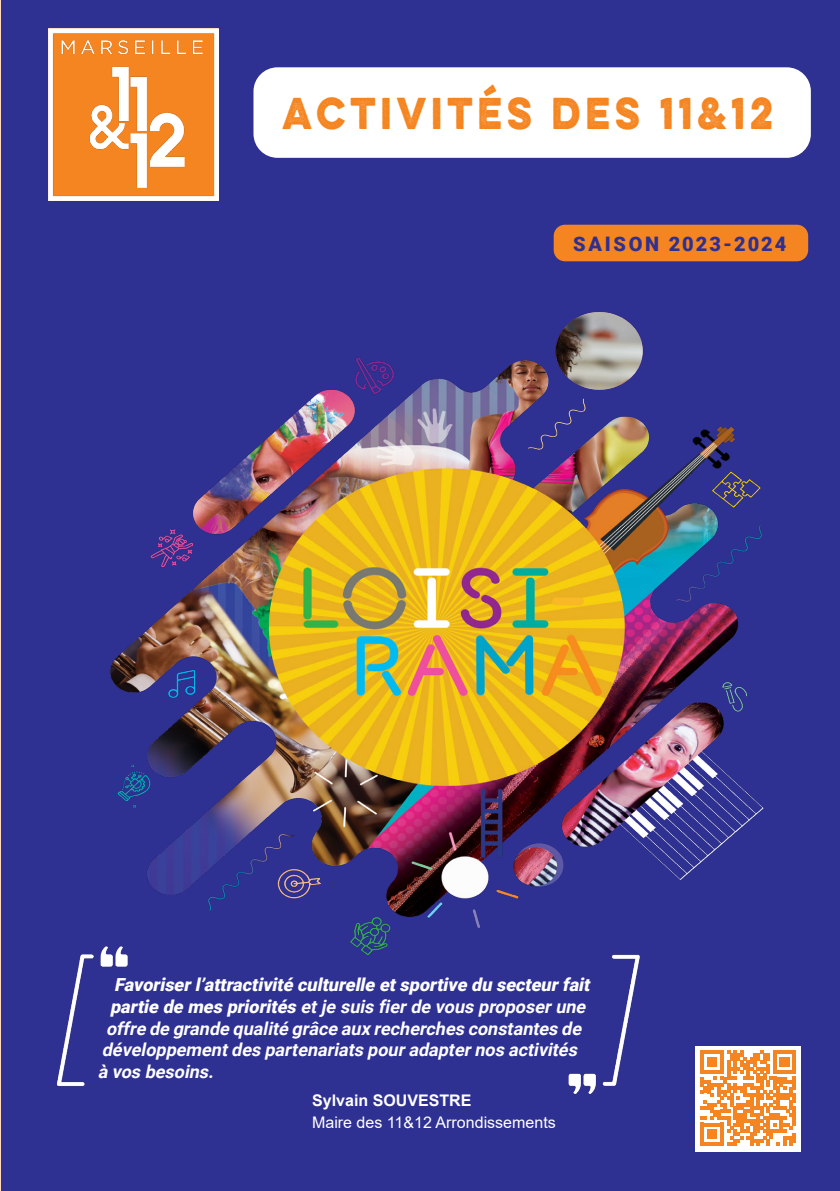
<style>
.page{position:relative;width:840px;height:1191px;background:#fff}
.page>*{position:absolute;margin:0;border:0;box-sizing:border-box;transform-origin:0 0}
.t1{font:700 40px "Lulo One";letter-spacing:-.09em;color:#f58520;scale:.89 1}
.t2{font:900 20px "Roboto";letter-spacing:.1em;color:#2e3092}
.t3{font:italic 700 18px "Roboto";color:#fff}
.t4{font:italic 900 18px "Roboto";color:#fff}
.t5{font:16px "Arial";color:#fff}
.t6{font:700 16px "Arial";color:#fff}
.s1{font-weight:900}
</style>
<div class="page">
<div style="left:0;top:0;width:26px;height:1191px;background:#fddcbe"></div>
<div style="left:1px;top:0;width:838px;height:1191px;background:#2e3092"></div>
<div style="left:253px;top:67px;width:557px;height:91px;background:#fff;border-radius:24px"></div>
<img style="left:48px;top:29px;width:170px;height:60px">
<img style="left:48px;top:89px;width:763px;height:866px">
<div style="left:694px;top:1045px;width:105px;height:106px;background:#fff"></div>
<svg style="left:700px;top:1050px;width:95px;height:96px"></svg>
<img style="left:528px;top:933px;width:160px;height:161px">
<img style="left:48px;top:883px;width:119px;height:204px">
<p class="t1" style="left:282px;top:82px;width:561px">ACTIVITÉS DES 11&amp;12</p>
<p class="t2" style="left:573px;top:229px;width:215px">SAISON 2023-2024</p>
<p class="t4" style="left:114px;top:972px;width:481px">Favoriserl’attractivité culturelle etsportive du secteurfait</p>
<p class="t3" style="left:110px;top:994px;width:481px"><span class="s1">partie de mes priorités</span> etje suis fierde vous proposerune</p>
<p class="t3" style="left:106px;top:1015px;width:481px">offre de grande qualité grâce aux recherches constantes de</p>
<p class="t3" style="left:102px;top:1037px;width:481px">développementdes partenariats pouradapternos activités</p>
<p class="t3" style="left:98px;top:1058px;width:122px">à vos besoins.</p>
<p class="t6" style="left:312px;top:1089px;width:161px">Sylvain SOUVESTRE</p>
<p class="t5" style="left:312px;top:1111px;width:245px">Maire des 11&amp;12 Arrondissements</p>
</div>
